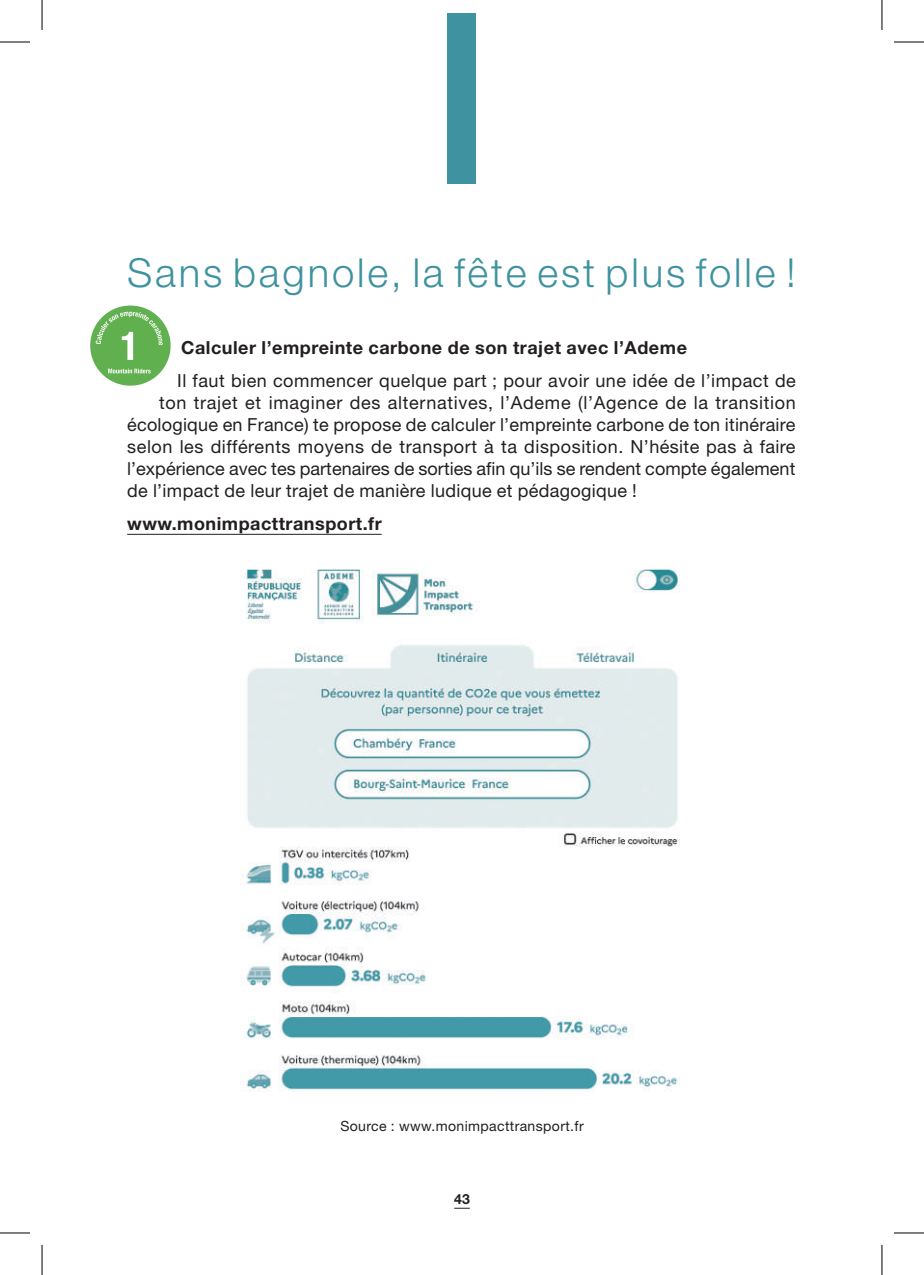
<style>
.page{position:relative;width:924px;height:1275px;background:#fff}
.page>*{position:absolute;margin:0;border:0;box-sizing:border-box;transform-origin:0 0}
.t1{font:300 40px "Helvetica Neue LT";letter-spacing:.07em;color:#3f93a0}
.t2{font:18px "Helvetica Neue LT";letter-spacing:.02em;color:#231f20}
.t3{font:700 18px "Helvetica Neue LT";letter-spacing:.03em;color:#231f20}
.t4{font:18px "Helvetica Neue LT";color:#231f20}
.t5{font:14px "Helvetica Neue LT";letter-spacing:.03em;color:#231f20}
.t6{font:700 14px "Helvetica Neue LT";color:#231f20}
</style>
<div class="page">
<hr style="left:127px;top:534px;width:254px;height:1px;background:#231f20">
<svg style="left:454px;top:1207px;width:15px;height:1px"></svg>
<div style="left:447px;top:14px;width:29px;height:170px;background:#3f93a0"></div>
<img style="left:241px;top:569px;width:439px;height:522px">
<img style="left:90px;top:305px;width:81px;height:81px">
<hr style="left:0;top:42px;width:30px;height:1px;background:#000">
<hr style="left:893px;top:42px;width:30px;height:1px;background:#000">
<hr style="left:0;top:1232px;width:30px;height:1px;background:#000">
<hr style="left:893px;top:1232px;width:30px;height:1px;background:#000">
<hr style="left:42px;top:0;width:1px;height:30px;background:#000">
<hr style="left:42px;top:1245px;width:1px;height:30px;background:#000">
<hr style="left:881px;top:0;width:1px;height:30px;background:#000">
<hr style="left:881px;top:1245px;width:1px;height:30px;background:#000">
<h1 class="t1" style="left:127px;top:248px;width:670px">Sans bagnole, la fête est plus folle !</h1>
<p class="t3" style="left:181px;top:336px;width:507px">Calculer l’empreinte carbone de son trajet avec l’Ademe</p>
<p class="t2" style="left:177px;top:370px;width:620px">Il faut bien commencer quelque part ; pour avoir une idée de l’impact de</p>
<p class="t2" style="left:159px;top:392px;width:638px">ton trajet et imaginer des alternatives, l’Ademe (l’Agence de la transition</p>
<p class="t2" style="left:127px;top:414px;width:669px">écologique en France) te propose de calculer l’empreinte carbone de ton itinéraire</p>
<p class="t2" style="left:127px;top:436px;width:669px">selon les différents moyens de transport à ta disposition. N’hésite pas à faire</p>
<p class="t4" style="left:127px;top:458px;width:669px">l’expérience avec tes partenaires de sorties afin qu’ils se rendent compte également</p>
<p class="t2" style="left:127px;top:480px;width:511px">de l’impact de leur trajet de manière ludique et pédagogique !</p>
<p class="t3" style="left:127px;top:513px;width:256px">www.monimpacttransport.fr</p>
<p class="t5" style="left:340px;top:1117px;width:245px">Source : www.monimpacttransport.fr</p>
<p class="t6" style="left:454px;top:1190px;width:17px">43</p>
</div>
